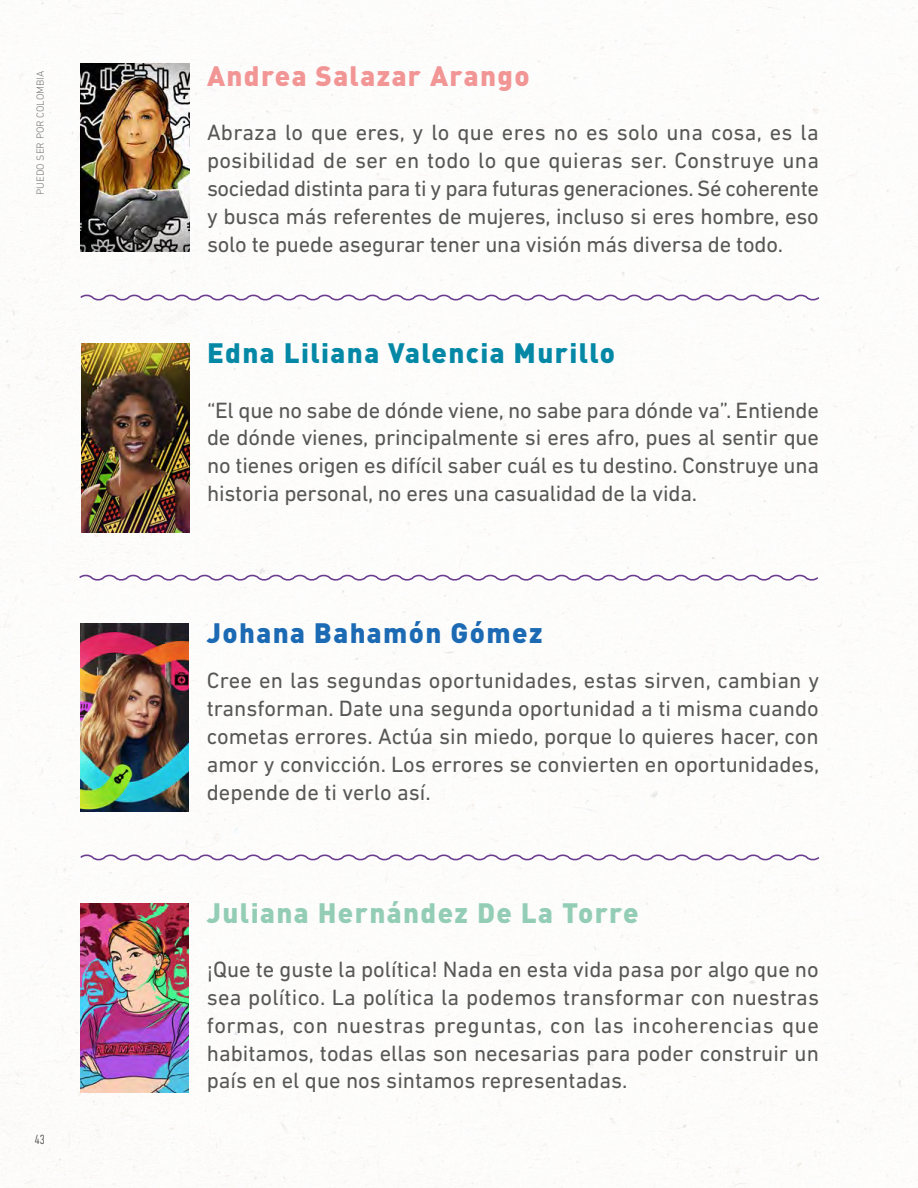
<style>
.page{position:relative;width:918px;height:1188px;background:#fff}
.page>*{position:absolute;margin:0;border:0;box-sizing:border-box;transform-origin:0 0}
.t1{font:900 27.75px "DIN";letter-spacing:.05em;color:#0488a6}
.t2{font:900 27.75px "DIN";letter-spacing:.05em;color:#94cdb6}
.t3{font:900 27.75px "DIN";letter-spacing:.05em;color:#f29595}
.t4{font:900 27.75px "DIN";letter-spacing:.05em;color:#1c6ab3}
.t5{font:22.5px/27.9px "DIN Next LT Pro";letter-spacing:-.01em;color:#575756;text-align:justify}
.t6{font:300 condensed 13.5px "DIN Next LT Pro";color:#3c3c3b}
.t7{font:300 10.5px "DIN Next LT Pro";color:#575756}
</style>
<div class="page">
<svg style="left:79px;top:572px;width:740px;height:10px"></svg>
<svg style="left:80px;top:852px;width:740px;height:11px"></svg>
<svg style="left:80px;top:294px;width:740px;height:8px"></svg>
<img style="left:81px;top:63px;width:108px;height:189px">
<img style="left:81px;top:343px;width:108px;height:189px">
<img style="left:81px;top:623px;width:108px;height:189px">
<img style="left:81px;top:903px;width:108px;height:190px">
<p class="t7" style="left:34px;top:195px;width:125px;rotate:-90deg">PUEDO SER POR COLOMBIA</p>
<p class="t6" style="left:35px;top:1132px;width:12px">43</p>
<p class="t3" style="left:207px;top:57px;width:324px">Andrea Salazar Arango</p>
<p class="t5" style="left:207px;top:118px;width:614px">Abraza lo que eres, y lo que eres no es solo una cosa, es la posibilidad de ser en todo lo que quieras ser. Construye una sociedad distinta para ti y para futuras generaciones. Sé coherente y busca más referentes de mujeres, incluso si eres hombre, eso solo te puede asegurar tener una visión más diversa de todo.</p>
<p class="t1" style="left:207px;top:334px;width:410px">Edna Liliana Valencia Murillo</p>
<p class="t5" style="left:207px;top:396px;width:614px">“El que no sabe de dónde viene, no sabe para dónde va”. Entiende de dónde vienes, principalmente si eres afro, pues al sentir que no tienes origen es difícil saber cuál es tu destino. Construye una historia personal, no eres una casualidad de la vida.</p>
<p class="t4" style="left:207px;top:614px;width:337px">Johana Bahamón Gómez</p>
<p class="t5" style="left:207px;top:666px;width:614px">Cree en las segundas oportunidades, estas sirven, cambian y transforman. Date una segunda oportunidad a ti misma cuando cometas errores. Actúa sin miedo, porque lo quieres hacer, con amor y convicción. Los errores se convierten en oportunidades, depende de ti verlo así.</p>
<p class="t2" style="left:207px;top:894px;width:433px">Juliana Hernández De La Torre</p>
<p class="t5" style="left:207px;top:955px;width:614px">¡Que te guste la política! Nada en esta vida pasa por algo que no sea político. La política la podemos transformar con nuestras formas, con nuestras preguntas, con las incoherencias que habitamos, todas ellas son necesarias para poder construir un país en el que nos sintamos representadas.</p>
</div>
